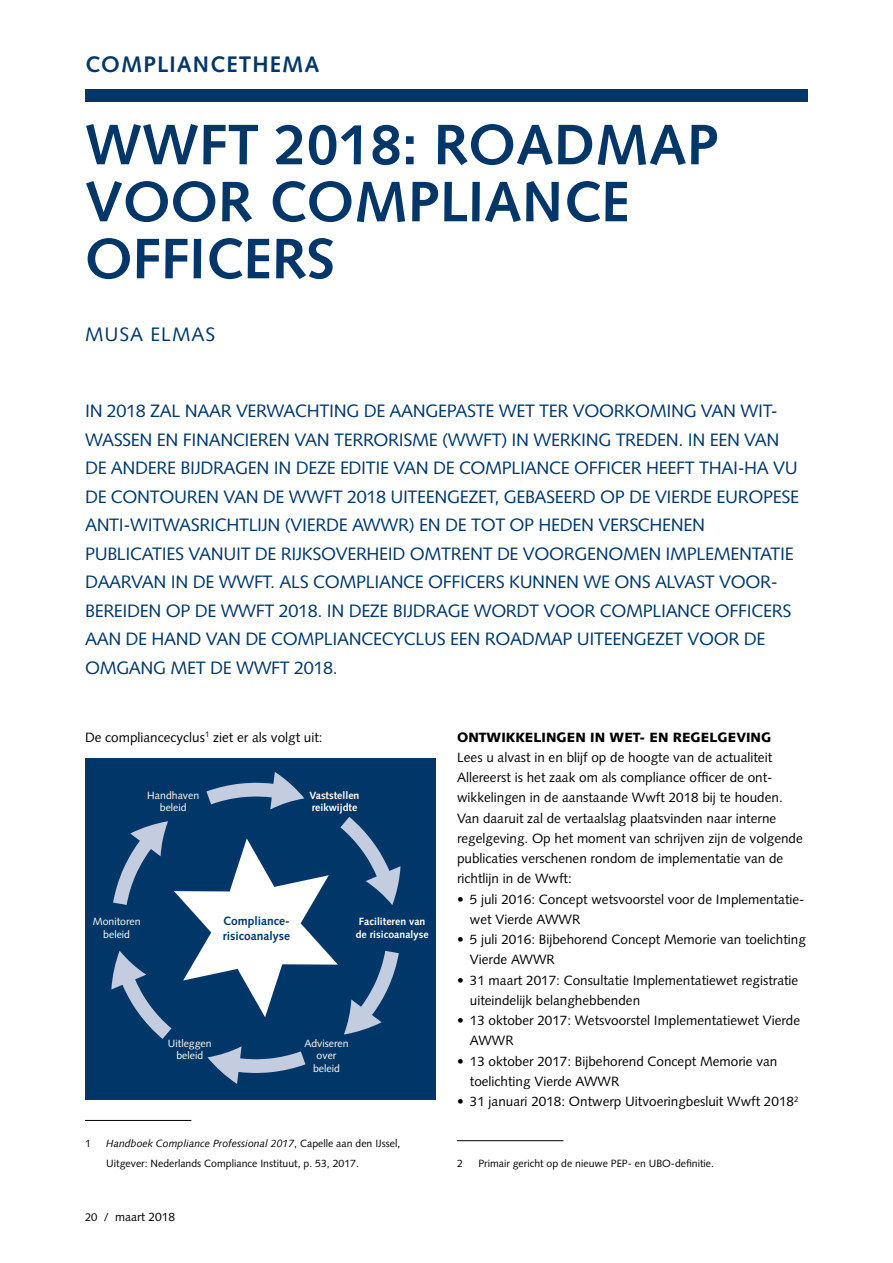
<style>
.page{position:relative;width:893px;height:1263px;background:#fff}
.page>*{position:absolute;margin:0;border:0;box-sizing:border-box;transform-origin:0 0}
.t1{font:700 57px/57px "Syntax LT Std";color:#003768}
.t2{font:700 22.5px "Syntax LT Std";letter-spacing:.05em;color:#003768}
.t3{font:19.5px "Syntax LT Std";letter-spacing:.05em;color:#003768}
.t4{font:18px/28.5px "Syntax LT Std";letter-spacing:-.02em;color:#003768}
.t5{font:13.5px/20.2px "Syntax LT Std";color:#000}
.t6{font:900 13.5px "Syntax LT";color:#000}
.t7{font:700 12px/15px "Syntax LT Std";color:#003768}
.t8{font:12px "Syntax LT Std";color:#000}
.t9{font:10.5px "Syntax LT Std";color:#000}
.t10{font:10.5px/12.6px "Syntax LT Std";color:#fff;text-align:center}
.t11{font:italic 10.5px "Syntax Com";color:#000}
.t12{font:700 10.5px/12.6px "Syntax LT Std";color:#fff}
.s1{font-family:"Syntax LT Std";font-style:normal}
.s2{font-size:11.25px}
</style>
<div class="page">
<hr style="left:85px;top:1120px;width:106px;height:1px;background:#000">
<hr style="left:457px;top:1140px;width:106px;height:1px;background:#000">
<div style="left:85px;top:89px;width:723px;height:13px;background:#003768"></div>
<div style="left:85px;top:758px;width:351px;height:341px;background:#003768"></div>
<svg style="left:207px;top:1046px;width:98px;height:38px"></svg>
<svg style="left:206px;top:772px;width:98px;height:37px"></svg>
<svg style="left:111px;top:817px;width:289px;height:222px"></svg>
<h2 class="t2" style="left:85px;top:51px;width:236px">COMPLIANCETHEMA</h2>
<h1 class="t1" style="left:85px;top:117px;width:635px">WWFT 2018: ROADMAP<br>VOOR COMPLIANCE<br>OFFICERS</h1>
<h3 class="t3" style="left:85px;top:323px;width:132px">MUSA ELMAS</h3>
<p class="t4" style="left:85px;top:397px;width:715px">IN 2018 ZAL NAAR VERWACHTING DE AANGEPASTE WET TER VOORKOMING VAN WIT-WASSEN EN FINANCIEREN VAN TERRORISME (WWFT) IN WERKING TREDEN. IN EEN VAN DE ANDERE BIJDRAGEN IN DEZE EDITIE VAN DE COMPLIANCE OFFICER HEEFT THAI-HA VU DE CONTOUREN VAN DE WWFT 2018 UITEENGEZET, GEBASEERD OP DE VIERDE EUROPESE ANTI-WITWASRICHTLIJN (VIERDE AWWR) EN DE TOT OP HEDEN VERSCHENEN PUBLICATIES VANUIT DE RIJKSOVERHEID OMTRENT DE VOORGENOMEN IMPLEMENTATIE DAARVAN IN DE WWFT. ALS COMPLIANCE OFFICERS KUNNEN WE ONS ALVAST VOOR-BEREIDEN OP DE WWFT 2018. IN DEZE BIJDRAGE WORDT VOOR COMPLIANCE OFFICERS AAN DE HAND VAN DE COMPLIANCECYCLUS EEN ROADMAP UITEENGEZET VOOR DE OMGANG MET DE WWFT 2018.</p>
<p class="t5" style="left:85px;top:727px;width:239px">De compliancecyclus<sup>1</sup> ziet er als volgt uit:</p>
<p class="t10" style="left:147px;top:789px;width:53px">Handhaven beleid</p>
<p class="t12" style="left:309px;top:789px;width:51px">Vaststellen reikwijdte</p>
<p class="t10" style="left:93px;top:915px;width:49px">Monitoren beleid</p>
<p class="t7" style="left:223px;top:913px;width:69px">Compliance&shy;risicoanalyse</p>
<p class="t12" style="left:356px;top:915px;width:74px;text-align:center">Faciliteren van de risicoanalyse</p>
<p class="t10" style="left:168px;top:1037px;width:45px">Uitleggen beleid</p>
<p class="t10" style="left:304px;top:1037px;width:46px">Adviseren over beleid</p>
<p class="t9" style="left:85px;top:1137px;width:7px">1</p>
<p class="t11" style="left:106px;top:1137px;width:296px">Handboek Compliance Professional 2017<span class="s1">, Capelle aan den IJssel,</span></p>
<p class="t9" style="left:106px;top:1157px;width:254px">Uitgever: Nederlands Compliance Instituut, p. 53, 2017.</p>
<p class="t8" style="left:85px;top:1210px;width:92px"><span class="s2">20 /</span> maart 2018</p>
<p class="t6" style="left:457px;top:729px;width:316px">ONTWIKKELINGEN IN WET- EN REGELGEVING</p>
<p class="t5" style="left:457px;top:747px;width:347px">Lees u alvast in en blijf op de hoogte van de actualiteit Allereerst is het zaak om als compliance officer de ont&shy;wikkelingen in de aanstaande Wwft 2018 bij te houden.<br>Van daaruit zal de vertaalslag plaatsvinden naar interne regelgeving. Op het moment van schrijven zijn de volgende publicaties verschenen rondom de implementatie van de richtlijn in de Wwft:</p>
<p class="t5" style="left:470px;top:889px;width:334px;text-indent:-13px">• 5 juli 2016: Concept wetsvoorstel voor de Implementatie&shy;wet Vierde AWWR</p>
<p class="t5" style="left:470px;top:929px;width:337px;text-indent:-13px">• 5 juli 2016: Bijbehorend Concept Memorie van toelichting<br>Vierde AWWR</p>
<p class="t5" style="left:470px;top:970px;width:330px;text-indent:-13px">• 31 maart 2017: Consultatie Implementatiewet registratie uiteindelijk belanghebbenden</p>
<p class="t5" style="left:470px;top:1010px;width:332px;text-indent:-13px">• 13 oktober 2017: Wetsvoorstel Implementatiewet Vierde<br>AWWR</p>
<p class="t5" style="left:470px;top:1051px;width:309px;text-indent:-13px">• 13 oktober 2017: Bijbehorend Concept Memorie van toelichting Vierde AWWR</p>
<p class="t5" style="left:457px;top:1091px;width:343px">• 31 januari 2018: Ontwerp Uitvoeringbesluit Wwft 2018<sup>2</sup></p>
<p class="t9" style="left:457px;top:1157px;width:7px">2</p>
<p class="t9" style="left:478px;top:1157px;width:237px">Primair gericht op de nieuwe PEP- en UBO-definitie.</p>
</div>
